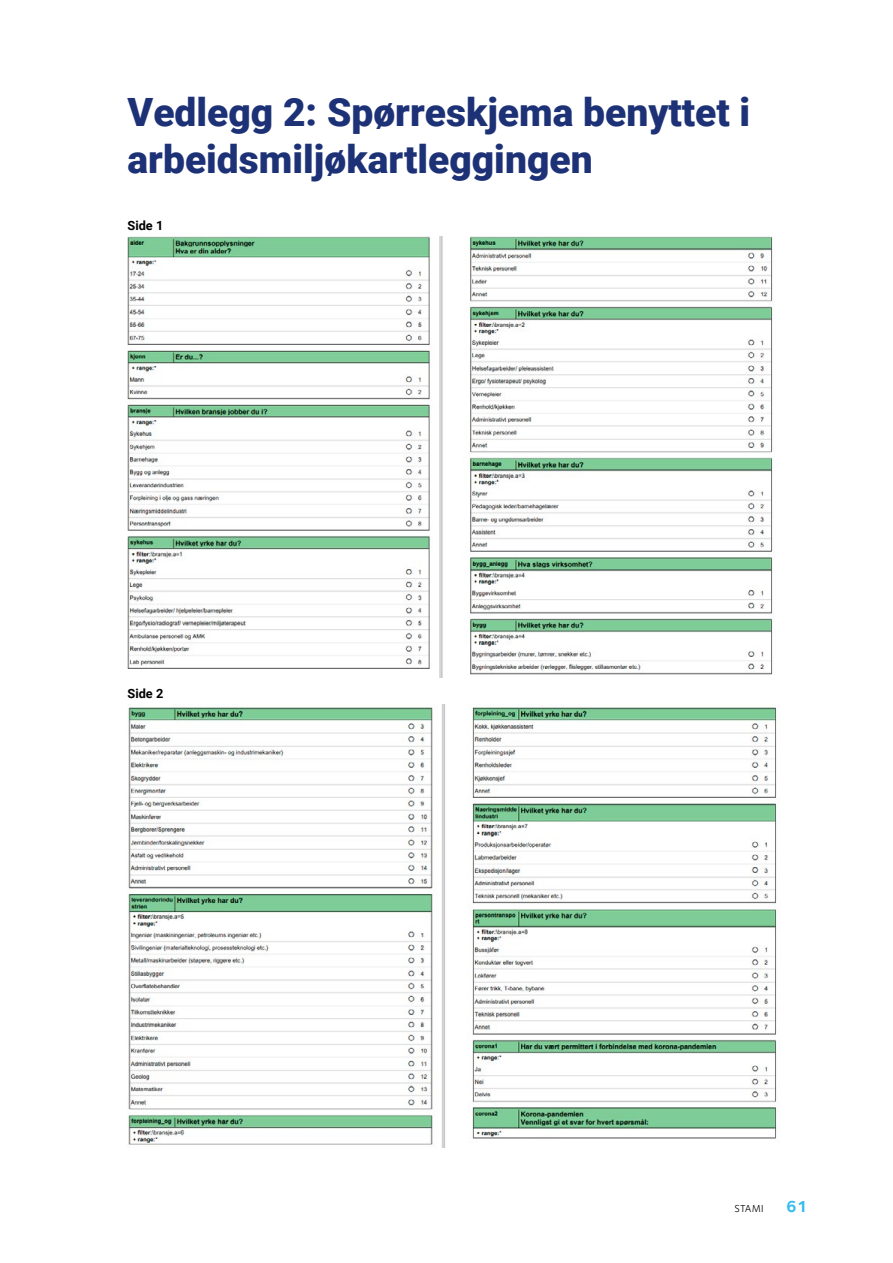
<style>
.page{position:relative;width:893px;height:1263px;background:#fff}
.page>*{position:absolute;margin:0;border:0;box-sizing:border-box;transform-origin:0 0}
.Heading_1{font:900 39px/46.8px "Roboto";color:#1d3176}
.t1{font:700 16.5px "Foundry Sterling";color:#36bcee}
.Figurtekst{font:700 12.75px "Roboto";color:#000}
.t2{font:10.5px "Foundry Sterling";letter-spacing:.035em;color:#000}
</style>
<div class="page">
<img style="left:128px;top:237px;width:645px;height:441px">
<img style="left:128px;top:705px;width:650px;height:443px">
<p class="Heading_1" style="left:128px;top:87px;width:624px">Vedlegg 2: Spørreskjema benyttet i arbeidsmiljøkartleggingen</p>
<p class="Figurtekst" style="left:128px;top:216px;width:37px">Side 1</p>
<p class="Figurtekst" style="left:128px;top:684px;width:37px">Side 2</p>
<p class="t2" style="left:734px;top:1202px;width:31px">STAMI</p>
<p class="t1" style="left:786px;top:1196px;width:23px">61</p>
</div>
